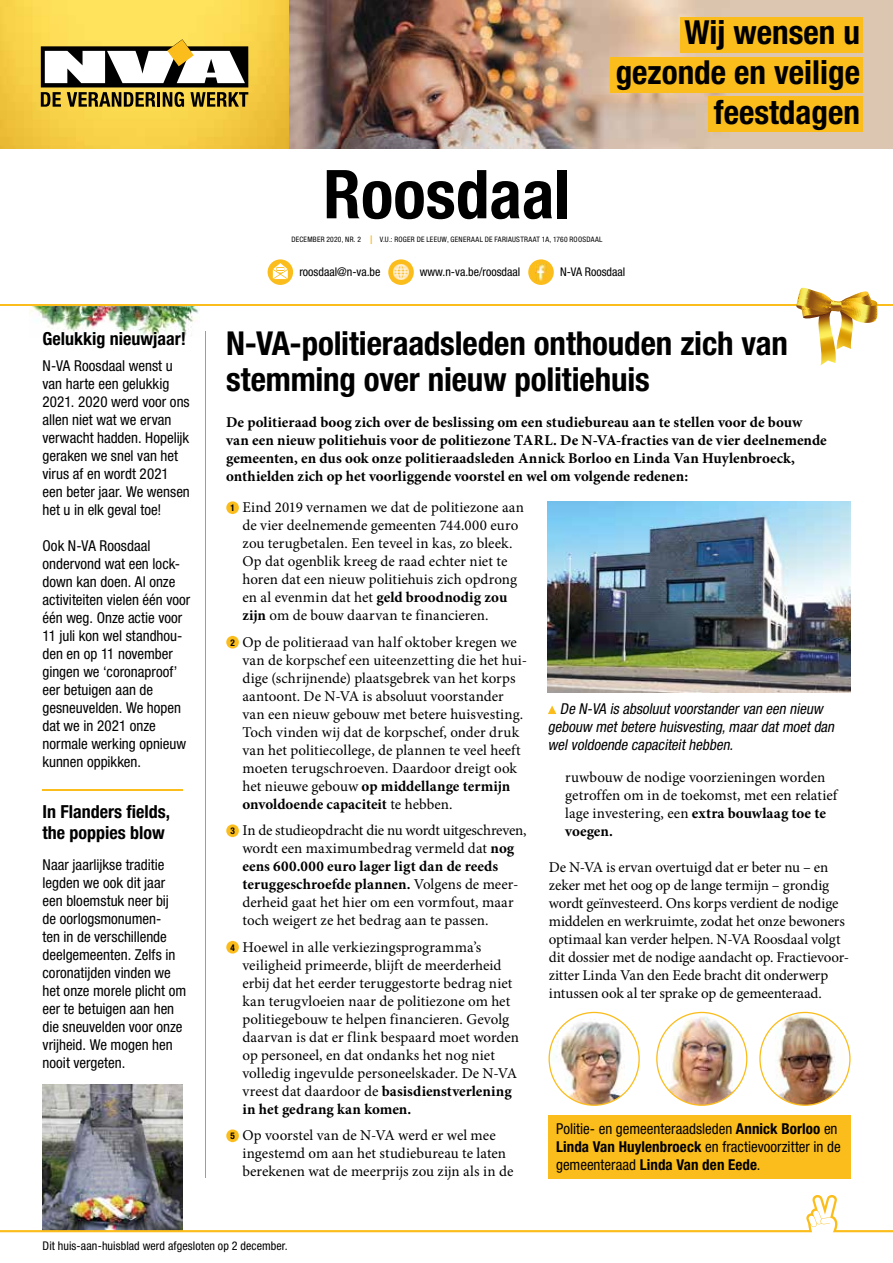
<style>
.page{position:relative;width:893px;height:1263px;background:#fff}
.page>*{position:absolute;margin:0;border:0;box-sizing:border-box;transform-origin:0 0}
.t1{font:700 condensed 67.5px "Helvetica Neue LT Std";color:#000}
.t2{font:700 condensed 33.15px/39.8px "Helvetica Neue LT Std";color:#000;text-align:right}
.t3{font:700 condensed 33px/36px "Helvetica Neue LT Std";letter-spacing:-.005em;color:#000}
.t4{font:700 condensed 18px/21px "Helvetica Neue LT Std";color:#000}
.t5{font:15px/18px "Minion Pro";color:#000}
.t6{font:condensed 15px/18px "Helvetica Neue LT Std";color:#000}
.t7{font:700 15px/18px "Minion Pro";color:#000}
.t8{font:italic condensed 15px/18px "Helvetica Neue LT Std";color:#000}
.t9{font:condensed 12px "Helvetica Neue LT Std";letter-spacing:.005em;color:#000}
.t10{font:condensed 7.5px "Helvetica Neue LT Std";letter-spacing:.035em;color:#000}
.s1{font-size:12px;color:#fbbd1b}
.s2{font-family:"Helvetica Neue LT Std";font-weight:700;font-stretch:condensed;font-size:9.3px}
.s3{font-weight:700}
</style>
<div class="page">
<img style="left:0;top:0;width:289px;height:149px">
<svg style="left:41px;top:39px;width:207px;height:68px"></svg>
<hr style="left:0;top:305px;width:893px;height:1px;background:#fbbd1b">
<svg style="left:388px;top:259px;width:26px;height:26px"></svg>
<img style="left:392px;top:263px;width:18px;height:19px">
<svg style="left:268px;top:259px;width:25px;height:26px"></svg>
<svg style="left:273px;top:263px;width:15px;height:16px"></svg>
<div style="left:528px;top:259px;width:26px;height:26px;background:#fbbd1b;border-radius:50%"></div>
<img style="left:535px;top:264px;width:12px;height:16px">
<img style="left:289px;top:0;width:604px;height:149px">
<div style="left:681px;top:17px;width:182px;height:35px;background:#fbbd1b"></div>
<div style="left:611px;top:57px;width:252px;height:36px;background:#fbbd1b"></div>
<div style="left:709px;top:96px;width:154px;height:36px;background:#fbbd1b"></div>
<svg style="left:226px;top:501px;width:13px;height:13px"></svg>
<svg style="left:226px;top:636px;width:13px;height:13px"></svg>
<svg style="left:226px;top:824px;width:13px;height:13px"></svg>
<svg style="left:226px;top:941px;width:13px;height:13px"></svg>
<svg style="left:226px;top:1129px;width:13px;height:13px"></svg>
<div style="left:548px;top:1115px;width:302px;height:63px;background:#fbbd1b"></div>
<img style="left:548px;top:1012px;width:92px;height:94px">
<img style="left:656px;top:1012px;width:91px;height:94px">
<img style="left:759px;top:1012px;width:91px;height:94px">
<hr style="left:205px;top:332px;width:1px;height:846px;background:#9d9d9c">
<hr style="left:43px;top:789px;width:140px;height:2px;background:#fbbd1b">
<svg style="left:548px;top:705px;width:8px;height:9px"></svg>
<img style="left:548px;top:502px;width:302px;height:190px">
<img style="left:43px;top:1085px;width:140px;height:109px">
<img style="left:30px;top:307px;width:170px;height:29px">
<svg style="left:796px;top:288px;width:81px;height:77px"></svg>
<svg style="left:0;top:1194px;width:893px;height:38px"></svg>
<h2 class="t2" style="left:616px;top:12px;width:246px">Wij wensen u gezonde en veilige feestdagen</h2>
<h1 class="t1" style="left:323px;top:153px;width:249px">Roosdaal</h1>
<p class="t10" style="left:291px;top:235px;width:313px">DECEMBER 2020, NR. 2 <span class="s1">I</span> V.U.: ROGER DE LEEUW, GENERAAL DE FARIAUSTRAAT 1A, 1760 ROOSDAAL</p>
<p class="t4" style="left:43px;top:327px;width:145px">Gelukkig nieuwjaar!</p>
<p class="t6" style="left:43px;top:357px;width:149px">N-VA Roosdaal wenst u van harte een gelukkig<br>2021. 2020 werd voor ons allen niet wat we ervan verwacht hadden. Hopelijk geraken we snel van het virus af en wordt 2021 een beter jaar. We wensen het u in elk geval toe!</p>
<p class="t6" style="left:43px;top:537px;width:149px">Ook N-VA Roosdaal ondervond wat een lock&shy;down kan doen. Al onze activiteiten vielen één voor één weg. Onze actie voor<br>11 juli kon wel standhou&shy;den en op 11 november gingen we ‘coronaproof’ eer betuigen aan de gesneuvelden. We hopen dat we in 2021 onze normale werking opnieuw kunnen oppikken.</p>
<p class="t4" style="left:43px;top:801px;width:129px">In Flanders fields, the poppies blow</p>
<p class="t6" style="left:43px;top:855px;width:145px">Naar jaarlijkse traditie legden we ook dit jaar een bloemstuk neer bij de oorlogsmonumen-<br>ten in de verschillende deelgemeenten. Zelfs in coronatijden vinden we het onze morele plicht om eer te betuigen aan hen die sneuvelden voor onze vrijheid. We mogen hen nooit vergeten.</p>
<p class="t9" style="left:299px;top:265px;width:83px">roosdaal@n-va.be</p>
<p class="t9" style="left:420px;top:265px;width:102px">www.n-va.be/roosdaal</p>
<p class="t9" style="left:560px;top:265px;width:67px">N-VA Roosdaal</p>
<h3 class="t3" style="left:226px;top:325px;width:563px">N-VA-politieraadsleden onthouden zich van stemming over nieuw politiehuis</h3>
<p class="t7" style="left:226px;top:413px;width:602px">De politieraad boog zich over de beslissing om een studiebureau aan te stellen voor de bouw van een nieuw politiehuis voor de politiezone TARL. De N-VA-fracties van de vier deelnemende gemeenten, en dus ook onze politieraadsleden Annick Borloo en Linda Van Huylenbroeck, onthielden zich op het voorliggende voorstel en wel om volgende redenen:</p>
<p class="t5" style="left:242px;top:498px;width:283px;text-indent:-12px"><span class="s2">1</span> Eind 2019 vernamen we dat de politiezone aan de vier deelnemende gemeenten 744.000 euro zou terugbetalen. Een teveel in kas, zo bleek.<br>Op dat ogenblik kreeg de raad echter niet te horen dat een nieuw politiehuis zich opdrong en al evenmin dat het <span class="s3">geld broodnodig zou zijn</span> om de bouw daarvan te financieren.</p>
<p class="t5" style="left:242px;top:633px;width:286px;text-indent:-12px"><span class="s2">2</span> Op de politieraad van half oktober kregen we van de korpschef een uiteenzetting die het hui&shy;dige (schrijnende) plaatsgebrek van het korps aantoont. De N-VA is absoluut voorstander van een nieuw gebouw met betere huisvesting.<br>Toch vinden wij dat de korpschef, onder druk van het politiecollege, de plannen te veel heeft moeten terugschroeven. Daardoor dreigt ook het nieuwe gebouw <span class="s3">op middellange termijn onvoldoende capaciteit</span> te hebben.</p>
<p class="t5" style="left:242px;top:821px;width:285px;text-indent:-12px"><span class="s2">3</span> In de studieopdracht die nu wordt uitgeschreven, wordt een maximumbedrag vermeld dat <span class="s3">nog eens 600.000 euro lager ligt dan de reeds teruggeschroefde plannen.</span> Volgens de meer&shy;derheid gaat het hier om een vormfout, maar toch weigert ze het bedrag aan te passen.</p>
<p class="t5" style="left:242px;top:938px;width:278px;text-indent:-12px"><span class="s2">4</span> Hoewel in alle verkiezingsprogramma’s veiligheid primeerde, blijft de meerderheid erbij dat het eerder teruggestorte bedrag niet kan terugvloeien naar de politiezone om het politiegebouw te helpen financieren. Gevolg daarvan is dat er flink bespaard moet worden op personeel, en dat ondanks het nog niet volledig ingevulde personeelskader. De N-VA vreest dat daardoor de <span class="s3">basisdienstverlening in het gedrang kan komen.</span></p>
<p class="t5" style="left:242px;top:1126px;width:272px;text-indent:-12px"><span class="s2">5</span> Op voorstel van de N-VA werd er wel mee ingestemd om aan het studiebureau te laten berekenen wat de meerprijs zou zijn als in de</p>
<p class="t8" style="left:548px;top:700px;width:291px;text-indent:12px">De N-VA is absoluutvoorstandervan een nieuw gebouw metbetere huisvesting,maardatmoetdan welvoldoende capaciteithebben.</p>
<p class="t5" style="left:565px;top:768px;width:273px">ruwbouw de nodige voorzieningen worden getroffen om in de toekomst, met een relatief lage investering, een <span class="s3">extra bouwlaag toe te voegen.</span></p>
<p class="t5" style="left:549px;top:858px;width:302px">De N-VA is ervan overtuigd dat er beter nu – en zeker met het oog op de lange termijn – grondig wordt geïnvesteerd. Ons korps verdient de nodige middelen en werkruimte, zodat het onze bewoners optimaal kan verder helpen. N-VA Roosdaal volgt dit dossier met de nodige aandacht op. Fractievoor&shy;zitter Linda Van den Eede bracht dit onderwerp intussen ook al ter sprake op de gemeenteraad.</p>
<p class="t6" style="left:556px;top:1119px;width:286px">Politie- en gemeenteraadsleden <span class="s3">Annick Borloo</span> en<br><span class="s3">Linda Van Huylenbroeck</span> en fractievoorzitter in de gemeenteraad <span class="s3">Linda Van den Eede</span>.</p>
<p class="t9" style="left:43px;top:1239px;width:247px">Dit huis-aan-huisblad werd afgesloten op 2 december.</p>
</div>
